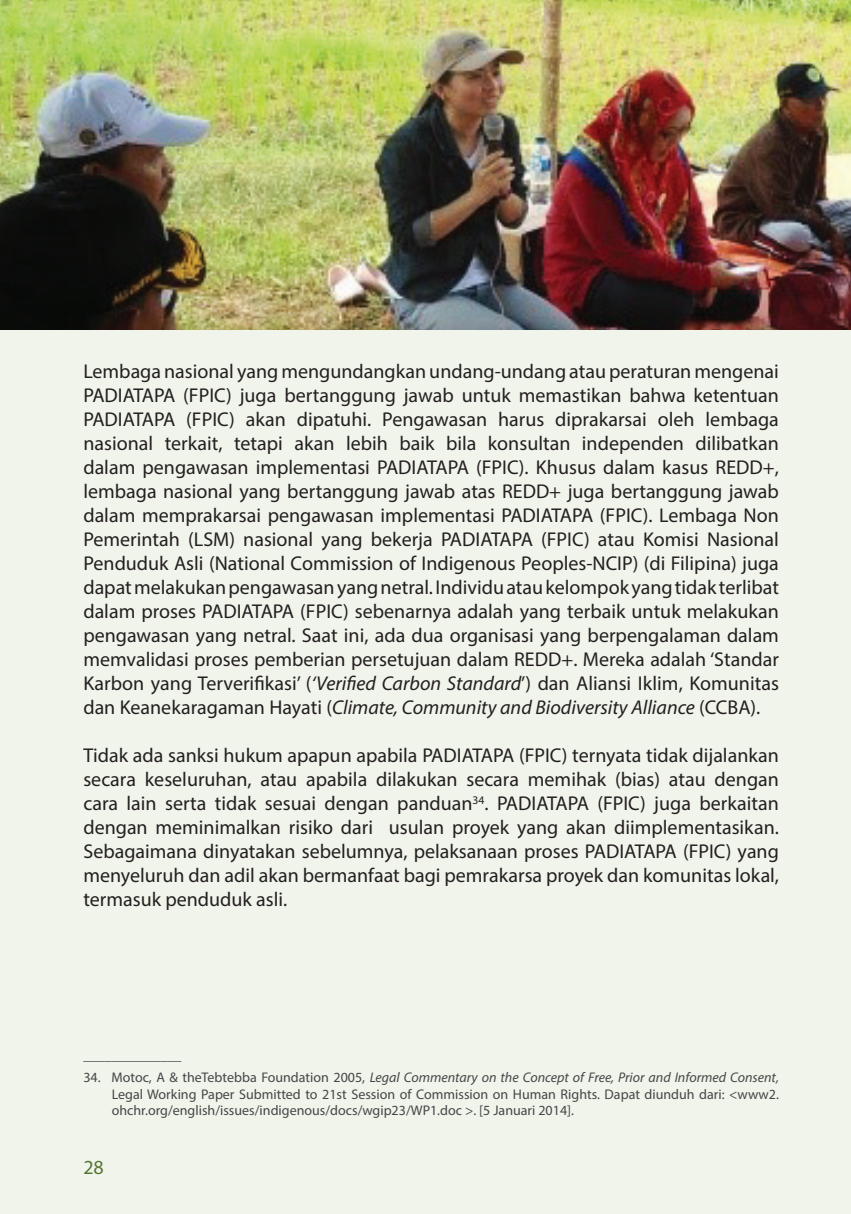
<style>
.page{position:relative;width:851px;height:1214px;background:#fff}
.page>*{position:absolute;margin:0;border:0;box-sizing:border-box;transform-origin:0 0}
.t1{font:20px/24px "Myriad Pro";color:#231f20;text-align:justify}
.t2{font:20px "Myriad Pro";color:#597d37}
.t3{font:14px/16.8px "Myriad Pro";color:#454647;text-align:justify}
.s1{font-style:italic}
</style>
<div class="page">
<div style="left:0;top:210px;width:850px;height:1003px;background:#f1f4eb"></div>
<img style="left:0;top:0;width:850px;height:329px">
<p class="t1" style="left:83px;top:359px;width:697px">Lembaga nasional yang mengundangkan undang-undang atau peraturan mengenai PADIATAPA (FPIC) juga bertanggung jawab untuk memastikan bahwa ketentuan PADIATAPA (FPIC) akan dipatuhi. Pengawasan harus diprakarsai oleh lembaga nasional terkait, tetapi akan lebih baik bila konsultan independen dilibatkan dalam pengawasan implementasi PADIATAPA (FPIC). Khusus dalam kasus REDD+, lembaga nasional yang bertanggung jawab atas REDD+ juga bertanggung jawab dalam memprakarsai pengawasan implementasi PADIATAPA (FPIC). Lembaga Non Pemerintah (LSM) nasional yang bekerja PADIATAPA (FPIC) atau Komisi Nasional Penduduk Asli (National Commission of Indigenous Peoples-NCIP) (di Filipina) juga dapat melakukan pengawasan yang netral. Individu atau kelompok yang tidak terlibat dalam proses PADIATAPA (FPIC) sebenarnya adalah yang terbaik untuk melakukan pengawasan yang netral. Saat ini, ada dua organisasi yang berpengalaman dalam memvalidasi proses pemberian persetujuan dalam REDD+. Mereka adalah ‘Standar Karbon yang Terverifikasi’ (<span class="s1">‘Verified Carbon Standard</span>’) dan Aliansi Iklim, Komunitas dan Keanekaragaman Hayati (<span class="s1">Climate, Community and Biodiversity Alliance</span> (CCBA).</p>
<p class="t1" style="left:83px;top:743px;width:697px">Tidak ada sanksi hukum apapun apabila PADIATAPA (FPIC) ternyata tidak dijalankan secara keseluruhan, atau apabila dilakukan secara memihak (bias) atau dengan cara lain serta tidak sesuai dengan panduan<sup>34</sup>. PADIATAPA (FPIC) juga berkaitan dengan meminimalkan risiko dari usulan proyek yang akan diimplementasikan.<br>Sebagaimana dinyatakan sebelumnya, pelaksanaan proses PADIATAPA (FPIC) yang menyeluruh dan adil akan bermanfaat bagi pemrakarsa proyek dan komunitas lokal, termasuk penduduk asli.</p>
<p class="t3" style="left:112px;top:1068px;width:668px;text-indent:-28px">34. Motoc, A &amp; theTebtebba Foundation 2005, <span class="s1">Legal Commentary on the Concept of Free, Prior and Informed Consent, </span>Legal Working Paper Submitted to 21st Session of Commission on Human Rights. Dapat diunduh dari: &lt;www2. ohchr.org/english/issues/indigenous/docs/wgip23/WP1.doc &gt;. [5 Januari 2014].</p>
<p class="t2" style="left:83px;top:1154px;width:22px">28</p>
</div>
